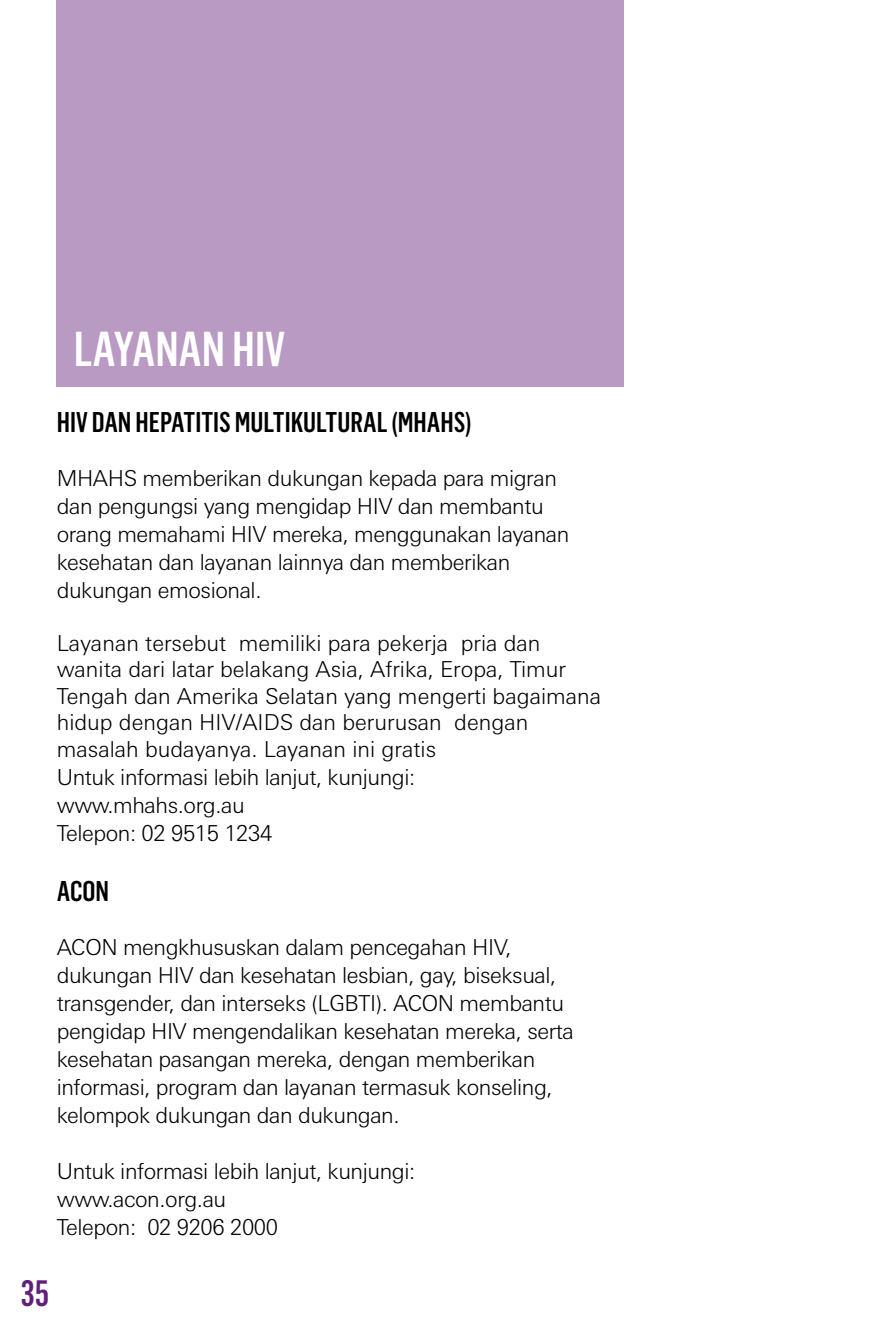
<style>
.page{position:relative;width:885px;height:1327px;background:#fff}
.page>*{position:absolute;margin:0;border:0;box-sizing:border-box;transform-origin:0 0}
.t1{font:500 48px "Flama Condensed";color:#fff}
.t2{font:500 36px "Flama Condensed";color:#611e7a}
.t3{font:500 28px "Flama Condensed";color:#000}
.t4{font:300 22px/28px "Linotype Univers Basic";letter-spacing:-.02em;color:#000}
.t5{font:300 22px/27px "Linotype Univers Basic";color:#000}
</style>
<div class="page">
<div style="left:57px;top:0;width:567px;height:386px;background:#b89ac3"></div>
<h1 class="t1" style="left:74px;top:319px;width:213px">LAYANAN HIV</h1>
<p class="t3" style="left:57px;top:404px;width:416px">HIV DAN HEPATITIS MULTIKULTURAL (MHAHS)</p>
<p class="t4" style="left:57px;top:464px;width:514px">MHAHS memberikan dukungan kepada para migran dan pengungsi yang mengidap HIV dan membantu orang memahami HIV mereka, menggunakan layanan kesehatan dan layanan lainnya dan memberikan dukungan emosional.</p>
<p class="t5" style="left:57px;top:629px;width:546px">Layanan tersebut memiliki para pekerja pria dan wanita dari latar belakang Asia, Afrika, Eropa, Timur Tengah dan Amerika Selatan yang mengerti bagaimana hidup dengan HIV/AIDS dan berurusan dengan masalah budayanya. Layanan ini gratis<br>U ntuk informasi lebih lanjut, kunjungi: www.mhahs.org.au<br>Telepon: 02 9515 1234</p>
<p class="t3" style="left:57px;top:873px;width:51px">ACON</p>
<p class="t4" style="left:57px;top:933px;width:518px">ACON mengkhususkan dalam pencegahan HIV, dukungan HIV dan kesehatan lesbian, gay, biseksual, transgender, dan interseks (LGBTI). ACON membantu pengidap HIV mengendalikan kesehatan mereka, serta kesehatan pasangan mereka, dengan memberikan informasi, program dan layanan termasuk konseling, kelompok dukungan dan dukungan.</p>
<p class="t4" style="left:57px;top:1157px;width:360px">U ntuk informasi lebih lanjut, kunjungi: www.acon.org.au<br>Telepon: 02 9206 2000</p>
<h2 class="t2" style="left:21px;top:1271px;width:30px">35</h2>
</div>
